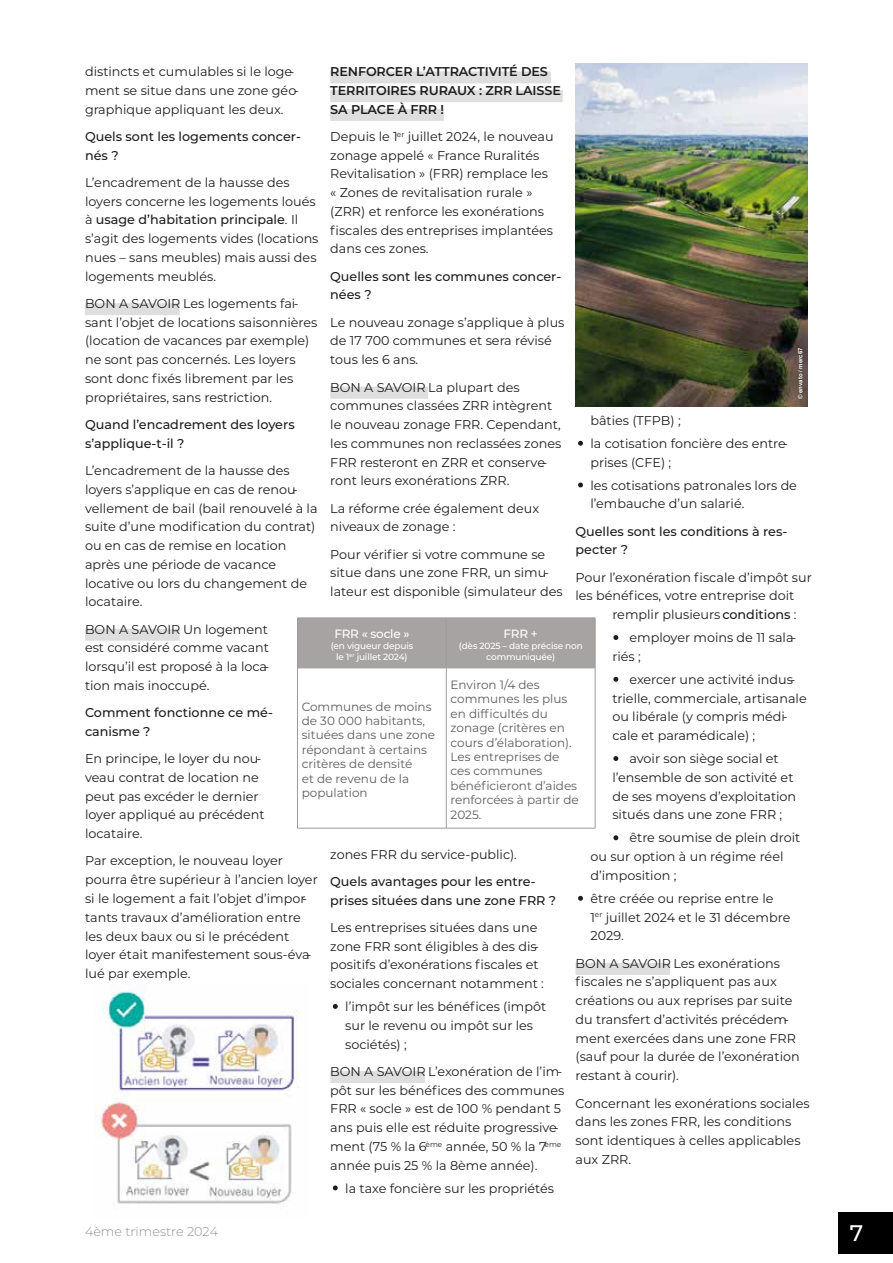
<style>
.page{position:relative;width:893px;height:1263px;background:#fff}
.page>*{position:absolute;margin:0;border:0;box-sizing:border-box;transform-origin:0 0}
.t1{font:500 22.5px "Montserrat";color:#fff}
.t2{font:12.75px/18.8px "Montserrat";color:#1d1d1b}
.t3{font:500 12.75px/18.8px "Montserrat";color:#1d1d1b}
.t4{font:600 12.75px/18.8px "Montserrat";letter-spacing:-.01em;color:#1d1d1b}
.t5{font:300 12.75px "Montserrat";color:#938f8f}
.t6{font:12px/14.4px "Montserrat";color:#615c5c}
.t7{font:500 12px "Montserrat";letter-spacing:-.02em;color:#fff}
.t8{font:500 9px/10.8px "Montserrat";letter-spacing:-.02em;color:#fff;text-align:center}
.t9{font:700 6px "Arial";color:#fff}
.s1{font-weight:500}
</style>
<div class="page">
<div style="left:839px;top:1212px;width:54px;height:42px;background:#000"></div>
<div style="left:85px;top:303px;width:95px;height:12px;background:#dedede"></div>
<div style="left:85px;top:629px;width:95px;height:12px;background:#dedede"></div>
<div style="left:330px;top:71px;width:221px;height:12px;background:#dedede"></div>
<div style="left:330px;top:90px;width:233px;height:12px;background:#dedede"></div>
<div style="left:330px;top:109px;width:114px;height:12px;background:#dedede"></div>
<div style="left:330px;top:387px;width:98px;height:12px;background:#dedede"></div>
<div style="left:330px;top:1071px;width:95px;height:12px;background:#dedede"></div>
<svg style="left:333px;top:1004px;width:5px;height:5px"></svg>
<svg style="left:333px;top:1185px;width:5px;height:5px"></svg>
<div style="left:575px;top:963px;width:95px;height:12px;background:#dedede"></div>
<svg style="left:578px;top:441px;width:5px;height:5px"></svg>
<svg style="left:578px;top:482px;width:5px;height:5px"></svg>
<svg style="left:613px;top:635px;width:5px;height:5px"></svg>
<svg style="left:613px;top:677px;width:5px;height:5px"></svg>
<svg style="left:613px;top:756px;width:5px;height:5px"></svg>
<svg style="left:613px;top:835px;width:5px;height:5px"></svg>
<svg style="left:578px;top:896px;width:5px;height:5px"></svg>
<img style="left:575px;top:63px;width:233px;height:343px">
<svg style="left:797px;top:347px;width:6px;height:53px"></svg>
<img style="left:94px;top:984px;width:205px;height:220px">
<div style="left:298px;top:619px;width:297px;height:49px;background:#a8a3a3"></div>
<hr style="left:297px;top:668px;width:1px;height:160px;background:#9d9d9c">
<hr style="left:297px;top:618px;width:1px;height:50px;background:#9d9d9c">
<hr style="left:297px;top:618px;width:149px;height:1px;background:#9d9d9c">
<hr style="left:446px;top:618px;width:149px;height:1px;background:#9d9d9c">
<hr style="left:446px;top:618px;width:1px;height:50px;background:#9d9d9c">
<hr style="left:595px;top:618px;width:1px;height:50px;background:#9d9d9c">
<hr style="left:297px;top:668px;width:149px;height:1px;background:#9d9d9c">
<hr style="left:446px;top:668px;width:149px;height:1px;background:#9d9d9c">
<hr style="left:446px;top:668px;width:1px;height:160px;background:#9d9d9c">
<hr style="left:595px;top:668px;width:1px;height:160px;background:#9d9d9c">
<hr style="left:297px;top:828px;width:149px;height:1px;background:#9d9d9c">
<hr style="left:446px;top:828px;width:149px;height:1px;background:#9d9d9c">
<p class="t4" style="left:330px;top:62px;width:232px">RENFORCER L’ATTRACTIVITÉ DES<br>TERRITOIRES RURAUX : ZRR LAISSE<br>SA PLACE À FRR !</p>
<p class="t2" style="left:330px;top:127px;width:225px">Depuis le 1<sup>er</sup> juillet 2024, le nouveau zonage appelé « France Ruralités<br>Revitalisation » (FRR) remplace les « Zones de revitalisation rurale » (ZRR) et renforce les exonérations fiscales des entreprises implantées dans ces zones.</p>
<p class="t3" style="left:330px;top:266px;width:233px">Quelles sont les communes concer&shy;nées ?</p>
<p class="t2" style="left:330px;top:312px;width:236px">Le nouveau zonage s’applique à plus de 17 700 communes et sera révisé tous les 6 ans.</p>
<p class="t2" style="left:330px;top:377px;width:232px">BON A SAVOIR La plupart des communes classées ZRR intègrent le nouveau zonage FRR. Cependant, les communes non reclassées zones<br>FRR resteront en ZRR et conserve&shy;ront leurs exonérations ZRR.</p>
<p class="t2" style="left:330px;top:498px;width:210px">La réforme crée également deux niveaux de zonage :</p>
<p class="t2" style="left:330px;top:544px;width:234px">Pour vérifier si votre commune se situe dans une zone FRR, un simu&shy;lateur est disponible (simulateur des</p>
<p class="t2" style="left:85px;top:62px;width:215px">distincts et cumulables si le loge&shy;ment se situe dans une zone géo&shy;graphique appliquant les deux.</p>
<p class="t3" style="left:85px;top:126px;width:217px">Quels sont les logements concer&shy;nés ?</p>
<p class="t2" style="left:85px;top:173px;width:235px">L’encadrement de la hausse des loyers concerne les logements loués à <span class="s1">usage d’habitation principale</span>. Il s’agit des logements vides (locations nues – sans meubles) mais aussi des logements meublés.</p>
<p class="t2" style="left:85px;top:294px;width:234px">BON A SAVOIR Les logements fai&shy;sant l’objet de locations saisonnières (location de vacances par exemple) ne sont pas concernés. Les loyers sont donc fixés librement par les propriétaires, sans restriction.</p>
<p class="t3" style="left:85px;top:415px;width:211px">Quand l’encadrement des loyers s’applique-t-il ?</p>
<p class="t2" style="left:85px;top:461px;width:234px">L’encadrement de la hausse des loyers s’applique en cas de renou&shy;vellement de bail (bail renouvelé à la suite d’une modification du contrat) ou en cas de remise en location après une période de vacance locative ou lors du changement de locataire.</p>
<p class="t2" style="left:85px;top:619px;width:186px;text-align:justify">BON A SAVOIR Un logement est considéré comme vacant lorsqu’il est proposé à la loca&shy;tion mais inoccupé.</p>
<p class="t3" style="left:85px;top:703px;width:189px">Comment fonctionne ce mé&shy;canisme ?</p>
<p class="t2" style="left:85px;top:749px;width:181px">En principe, le loyer du nou&shy;veau contrat de location ne peut pas excéder le dernier loyer appliqué au précédent locataire.</p>
<p class="t2" style="left:85px;top:851px;width:234px">Par exception, le nouveau loyer pourra être supérieur à l’ancien loyer si le logement a fait l’objet d’impor&shy;tants travaux d’amélioration entre les deux baux ou si le précédent loyer était manifestement sous-éva&shy;lué par exemple.</p>
<p class="t9" style="left:796px;top:399px;width:53px;rotate:-90deg">© envato / merc67</p>
<p class="t2" style="left:590px;top:408px;width:199px;line-height:23px">bâties (TFPB) ;<br>la cotisation foncière des entre-</p>
<p class="t2" style="left:590px;top:450px;width:208px;line-height:23px">prises (CFE) ;<br>les cotisations patronales lors de</p>
<p class="t2" style="left:590px;top:494px;width:155px">l’embauche d’un salarié.</p>
<p class="t3" style="left:575px;top:521px;width:213px">Quelles sont les conditions à res&shy;pecter ?</p>
<p class="t2" style="left:575px;top:567px;width:238px">Pour l’exonération fiscale d’impôt sur les bénéfices, votre entreprise doit</p>
<p class="t2" style="left:612px;top:603px;width:186px;line-height:23px;text-align:right">remplir plusieurs <span class="s1">conditions</span> : employer moins de 11 sala-</p>
<p class="t2" style="left:629px;top:644px;width:167px;line-height:23px;text-indent:-17px">riés ;<br>exercer une activité indus-</p>
<p class="t2" style="left:612px;top:688px;width:196px">trielle, commerciale, artisanale ou libérale (y compris médi&shy;cale et paramédicale) ;</p>
<p class="t2" style="left:612px;top:749px;width:185px;text-indent:17px">avoir son siège social et l’ensemble de son activité et de ses moyens d’exploitation situés dans une zone FRR ;</p>
<p class="t2" style="left:590px;top:828px;width:211px;text-indent:39px">être soumise de plein droit ou sur option à un régime réel d’imposition ;</p>
<p class="t2" style="left:590px;top:888px;width:201px">être créée ou reprise entre le<br>1<sup>er</sup> juillet 2024 et le 31 décembre<br>2029.</p>
<p class="t2" style="left:575px;top:953px;width:226px">BON A SAVOIR Les exonérations fiscales ne s’appliquent pas aux créations ou aux reprises par suite du transfert d’activités précédem&shy;ment exercées dans une zone FRR (sauf pour la durée de l’exonération restant à courir).</p>
<p class="t2" style="left:575px;top:1093px;width:236px">Concernant les exonérations sociales dans les zones FRR, les conditions sont identiques à celles applicables aux ZRR.</p>
<p class="t7" style="left:334px;top:625px;width:77px">FRR « socle »</p>
<p class="t8" style="left:331px;top:640px;width:84px">(en vigueur depuis le 1<sup>er</sup> juillet 2024)</p>
<p class="t7" style="left:504px;top:625px;width:36px">FRR +</p>
<p class="t8" style="left:459px;top:640px;width:126px">(dès 2025 – date précise non communiquée)</p>
<p class="t6" style="left:451px;top:677px;width:130px">Environ 1/4 des communes les plus en difficultés du zonage (critères en cours d’élaboration).<br>Les entreprises de ces communes bénéficieront d’aides renforcées à partir de<br>2025.</p>
<p class="t6" style="left:302px;top:699px;width:135px">Communes de moins de 30 000 habitants, situées dans une zone répondant à certains critères de densité<br>et de revenu de la population</p>
<p class="t2" style="left:330px;top:844px;width:188px">zones FRR du service-public).</p>
<p class="t3" style="left:330px;top:871px;width:227px">Quels avantages pour les entre&shy;prises situées dans une zone FRR ?</p>
<p class="t2" style="left:330px;top:917px;width:215px">Les entreprises situées dans une zone FRR sont éligibles à des dis&shy;positifs d’exonérations fiscales et sociales concernant notamment :</p>
<p class="t2" style="left:345px;top:997px;width:202px">l’impôt sur les bénéfices (impôt sur le revenu ou impôt sur les sociétés) ;</p>
<p class="t2" style="left:330px;top:1061px;width:236px">BON A SAVOIR L’exonération de l’im&shy;pôt sur les bénéfices des communes FRR « socle » est de 100 % pendant 5 ans puis elle est réduite progressive&shy;ment (75 % la 6<sup>ème</sup> année, 50 % la 7<sup>ème </sup>année puis 25 % la 8ème année).</p>
<p class="t2" style="left:345px;top:1178px;width:210px">la taxe foncière sur les propriétés</p>
<p class="t5" style="left:85px;top:1222px;width:135px">4ème trimestre 2024</p>
<h1 class="t1" style="left:850px;top:1217px;width:15px">7</h1>
</div>
